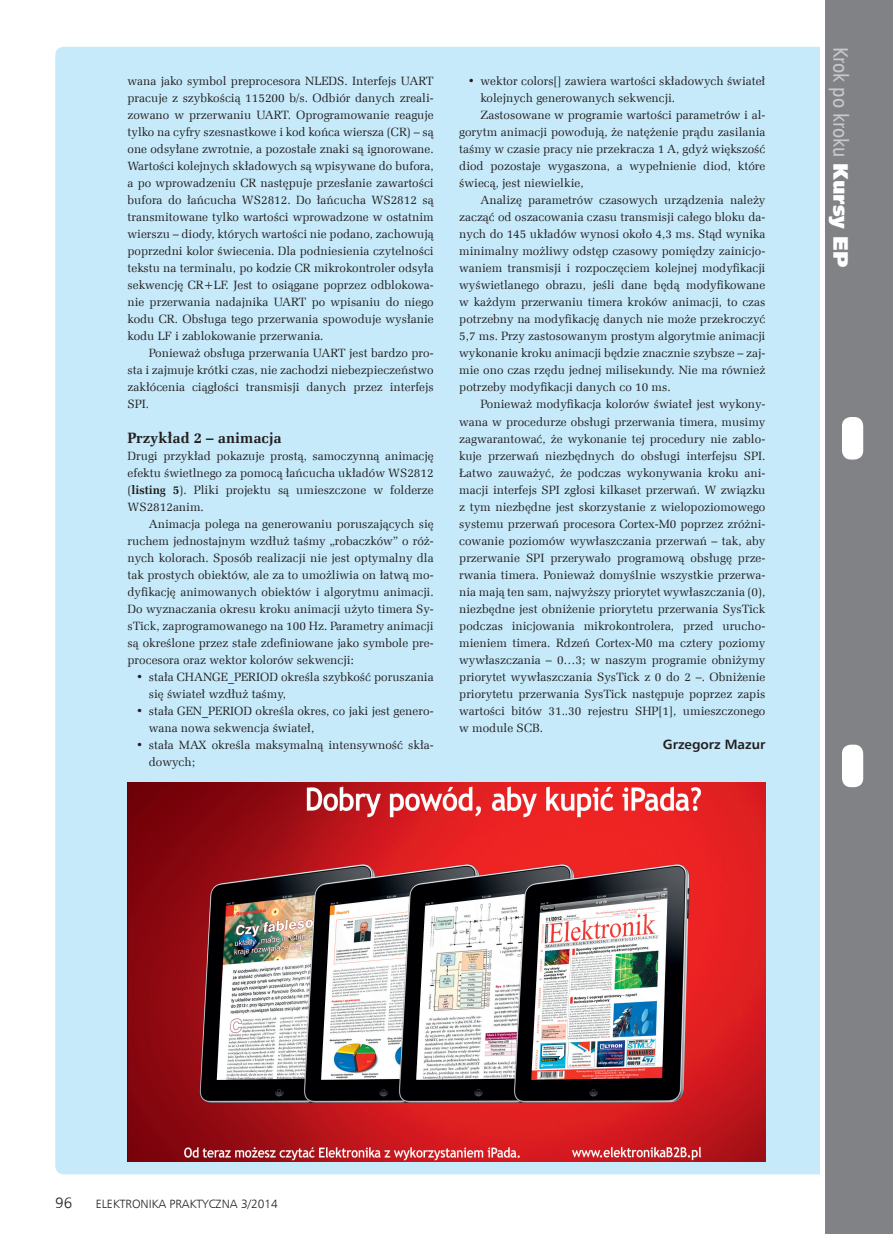
<style>
.page{position:relative;width:893px;height:1234px;background:#fff}
.page>*{position:absolute;margin:0;border:0;box-sizing:border-box;transform-origin:0 0}
.t1{font:21px "Humnst 777 Cn EU";color:#c7c8ca}
._3_Srodtytul{font:700 15px "Zapf Ellipt EU";color:#231f20}
.t2{font:15px "Humnst 777 Lt EU";color:#231f20}
._0_Autor{font:700 13.5px "Humnst 777 EU";color:#231f20}
._1_Body{font:12px/17px "Zapf Ellipt EU";color:#231f20;text-align:justify}
.t3{font:12px "Humnst 777 Lt EU";color:#231f20}
.s1{font-weight:700}
.s2{font-family:"Humnst 777 X Blk EU";color:#fff}
</style>
<div class="page">
<div style="left:55px;top:47px;width:778px;height:1127px;background:#c6eafa;border-radius:9px"></div>
<div style="left:825px;top:0;width:68px;height:1233px;background:#808285"></div>
<div style="left:842px;top:417px;width:21px;height:42px;background:#fff;border-radius:9px"></div>
<div style="left:842px;top:744px;width:21px;height:43px;background:#fff;border-radius:9px"></div>
<hr style="left:821px;top:0;width:4px;height:1233px;background:#fff">
<img style="left:128px;top:782px;width:637px;height:379px">
<p class="_1_Body" style="left:128px;top:73px;width:308px">wana jako symbol preprocesora NLEDS. Interfejs UART pracuje z szybkością 115200 b/s. Odbiór danych zreali&shy;zowano w przerwaniu UART. Oprogramowanie reaguje tylko na cyfry szesnastkowe i kod końca wiersza (CR) – są one odsyłane zwrotnie, a pozostałe znaki są ignorowane.<br>Wartości kolejnych składowych są wpisywane do bufora, a po wprowadzeniu CR następuje przesłanie zawartości bufora do łańcucha WS2812. Do łańcucha WS2812 są transmitowane tylko wartości wprowadzone w ostatnim wierszu – diody, których wartości nie podano, zachowują poprzedni kolor świecenia. Dla podniesienia czytelności tekstu na terminalu, po kodzie CR mikrokontroler odsyła sekwencję CR+LF. Jest to osiągane poprzez odblokowa&shy;nie przerwania nadajnika UART po wpisaniu do niego kodu CR. Obsługa tego przerwania spowoduje wysłanie kodu LF i zablokowanie przerwania.</p>
<p class="_1_Body" style="left:128px;top:345px;width:308px;text-indent:21px">Ponieważ obsługa przerwania UART jest bardzo pro&shy;sta i zajmuje krótki czas, nie zachodzi niebezpieczeństwo zakłócenia ciągłości transmisji danych przez interfejs SPI.</p>
<p class="_3_Srodtytul" style="left:128px;top:428px;width:156px">Przykład 2 – animacja</p>
<p class="_1_Body" style="left:128px;top:447px;width:308px">Drugi przykład pokazuje prostą, samoczynną animację efektu świetlnego za pomocą łańcucha układów WS2812 (<span class="s1">listing 5</span>). Pliki projektu są umieszczone w folderze WS2812anim.</p>
<p class="_1_Body" style="left:128px;top:515px;width:308px;text-indent:21px">Animacja polega na generowaniu poruszających się ruchem jednostajnym wzdłuż taśmy „robaczków” o róż&shy;nych kolorach. Sposób realizacji nie jest optymalny dla tak prostych obiektów, ale za to umożliwia on łatwą mo&shy;dyfikację animowanych obiektów i algorytmu animacji.<br>Do wyznaczania okresu kroku animacji użyto timera Sy&shy;sTick, zaprogramowanego na 100 Hz. Parametry animacji są określone przez stałe zdefiniowane jako symbole pre&shy;procesora oraz wektor kolorów sekwencji:</p>
<p class="_1_Body" style="left:149px;top:668px;width:286px;text-indent:-13px">• stała CHANGE_PERIOD określa szybkość poruszania się świateł wzdłuż taśmy,</p>
<p class="_1_Body" style="left:149px;top:702px;width:286px;text-indent:-13px">• stała GEN_PERIOD określa okres, co jaki jest genero&shy;wana nowa sekwencja świateł,</p>
<p class="_1_Body" style="left:149px;top:736px;width:286px;text-indent:-13px">• stała MAX określa maksymalną intensywność skła&shy;dowych;</p>
<p class="_1_Body" style="left:480px;top:73px;width:286px;text-indent:-13px">• wektor colors[] zawiera wartości składowych świateł kolejnych generowanych sekwencji.</p>
<p class="_1_Body" style="left:459px;top:107px;width:308px;text-indent:21px">Zastosowane w programie wartości parametrów i al&shy;gorytm animacji powodują, że natężenie prądu zasilania taśmy w czasie pracy nie przekracza 1 A, gdyż większość diod pozostaje wygaszona, a wypełnienie diod, które świecą, jest niewielkie,</p>
<p class="_1_Body" style="left:459px;top:192px;width:308px;text-indent:21px">Analizę parametrów czasowych urządzenia należy zacząć od oszacowania czasu transmisji całego bloku da&shy;nych do 145 układów wynosi około 4,3 ms. Stąd wynika minimalny możliwy odstęp czasowy pomiędzy zainicjo&shy;waniem transmisji i rozpoczęciem kolejnej modyfikacji wyświetlanego obrazu, jeśli dane będą modyfikowane w każdym przerwaniu timera kroków animacji, to czas potrzebny na modyfikację danych nie może przekroczyć 5,7 ms. Przy zastosowanym prostym algorytmie animacji wykonanie kroku animacji będzie znacznie szybsze – zaj&shy;mie ono czas rzędu jednej milisekundy. Nie ma również potrzeby modyfikacji danych co 10 ms.</p>
<p class="_1_Body" style="left:459px;top:396px;width:308px;text-indent:21px">Ponieważ modyfikacja kolorów świateł jest wykony&shy;wana w procedurze obsługi przerwania timera, musimy zagwarantować, że wykonanie tej procedury nie zablo&shy;kuje przerwań niezbędnych do obsługi interfejsu SPI.<br>Łatwo zauważyć, że podczas wykonywania kroku ani&shy;macji interfejs SPI zgłosi kilkaset przerwań. W związku z tym niezbędne jest skorzystanie z wielopoziomowego systemu przerwań procesora Cortex-M0 poprzez zróżni&shy;cowanie poziomów wywłaszczania przerwań – tak, aby przerwanie SPI przerywało programową obsługę prze&shy;rwania timera. Ponieważ domyślnie wszystkie przerwa&shy;nia mają ten sam, najwyższy priorytet wywłaszczania (0), niezbędne jest obniżenie priorytetu przerwania SysTick podczas inicjowania mikrokontrolera, przed urucho&shy;mieniem timera. Rdzeń Cortex-M0 ma cztery poziomy wywłaszczania – 0…3; w naszym programie obniżymy priorytet wywłaszczania SysTick z 0 do 2 –. Obniżenie priorytetu przerwania SysTick następuje poprzez zapis wartości bitów 31..30 rejestru SHP[1], umieszczonego w module SCB.</p>
<p class="_0_Autor" style="left:663px;top:735px;width:104px">Grzegorz Mazur</p>
<h1 class="t1" style="left:854px;top:47px;width:222px;rotate:90deg">Krok po kroku <span class="s2">Kursy EP</span></h1>
<p class="t2" style="left:55px;top:1193px;width:18px">96</p>
<p class="t3" style="left:96px;top:1196px;width:184px">ELEKTRONIKA PRAKTYCZNA 3/2014</p>
</div>
